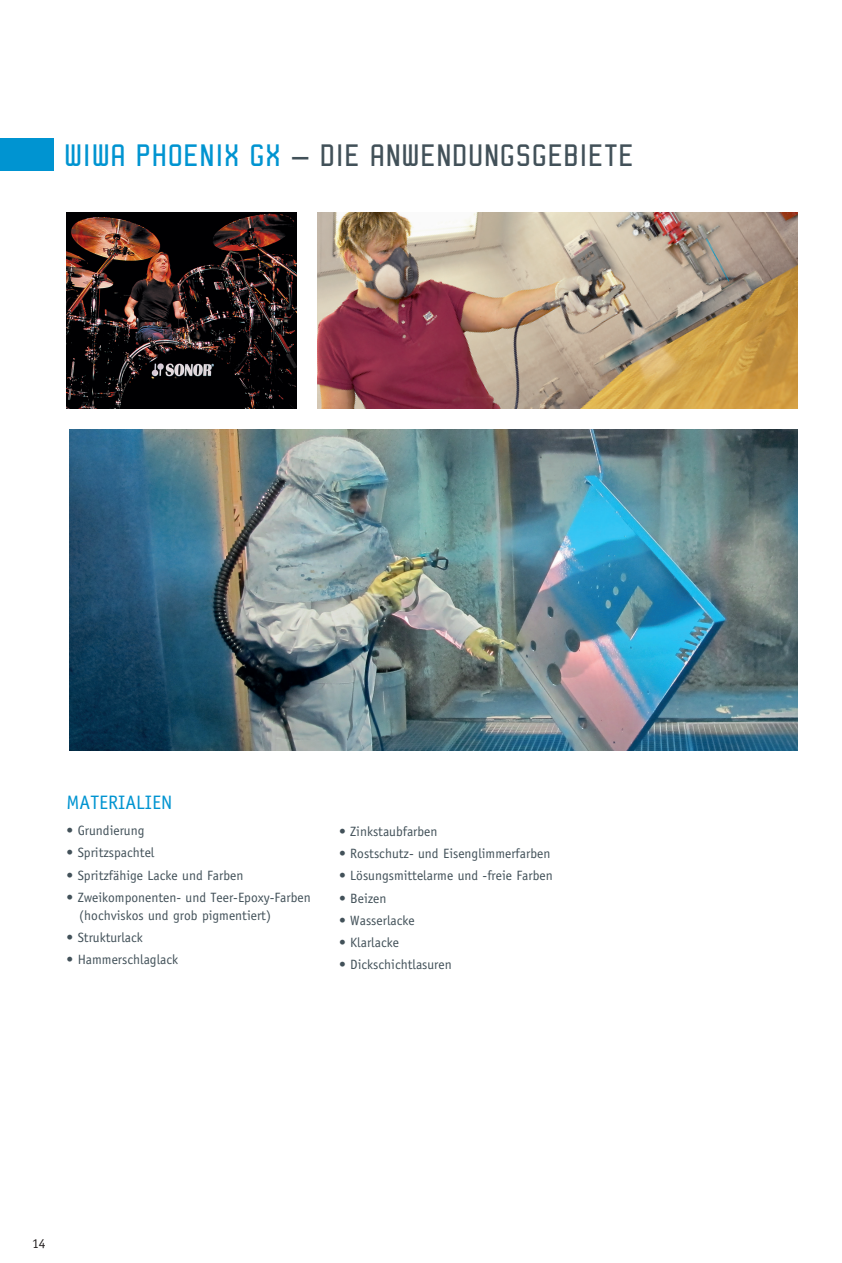
<style>
.page{position:relative;width:842px;height:1263px;background:#fff}
.page>*{position:absolute;margin:0;border:0;box-sizing:border-box;transform-origin:0 0}
.t1{font:32.25px "Robust ICG";color:#425159}
.t2{font:19.5px "Officina Sans";color:#0094d1}
.t3{font:13.5px/18px "Officina Sans";color:#425159}
.t4{font:13.5px "Officina Sans";color:#231f20}
.s1{color:#0094d1}
</style>
<div class="page">
<img style="left:67px;top:213px;width:229px;height:195px">
<img style="left:317px;top:213px;width:481px;height:195px">
<div style="left:0;top:138px;width:53px;height:33px;background:#0094d1"></div>
<img style="left:69px;top:429px;width:729px;height:321px">
<h1 class="t1" style="left:64px;top:138px;width:572px"><span class="s1">WIWA PHOENIX GX</span> – DIE ANWENDUNGSGEBIETE</h1>
<h2 class="t2" style="left:67px;top:791px;width:107px">MATERIALIEN</h2>
<p class="t3" style="left:67px;top:822px;width:79px">• Grundierung</p>
<p class="t3" style="left:67px;top:844px;width:89px">• Spritzspachtel</p>
<p class="t3" style="left:67px;top:866px;width:178px">• Spritzfähige Lacke und Farben</p>
<p class="t3" style="left:79px;top:888px;width:233px;text-indent:-13px">• Zweikomponenten- und Teer-Epoxy-Farben (hochviskos und grob pigmentiert)</p>
<p class="t3" style="left:67px;top:929px;width:78px">• Strukturlack</p>
<p class="t3" style="left:67px;top:951px;width:113px">• Hammerschlaglack</p>
<p class="t3" style="left:339px;top:822px;width:100px">• Zinkstaubfarben</p>
<p class="t3" style="left:339px;top:844px;width:213px">• Rostschutz- und Eisenglimmerfarben</p>
<p class="t3" style="left:339px;top:867px;width:215px">• Lösungsmittelarme und -freie Farben</p>
<p class="t3" style="left:339px;top:889px;width:49px">• Beizen</p>
<p class="t3" style="left:339px;top:911px;width:77px">• Wasserlacke</p>
<p class="t3" style="left:339px;top:933px;width:61px">• Klarlacke</p>
<p class="t3" style="left:339px;top:956px;width:114px">• Dickschichtlasuren</p>
<p class="t4" style="left:32px;top:1235px;width:15px">14</p>
</div>
